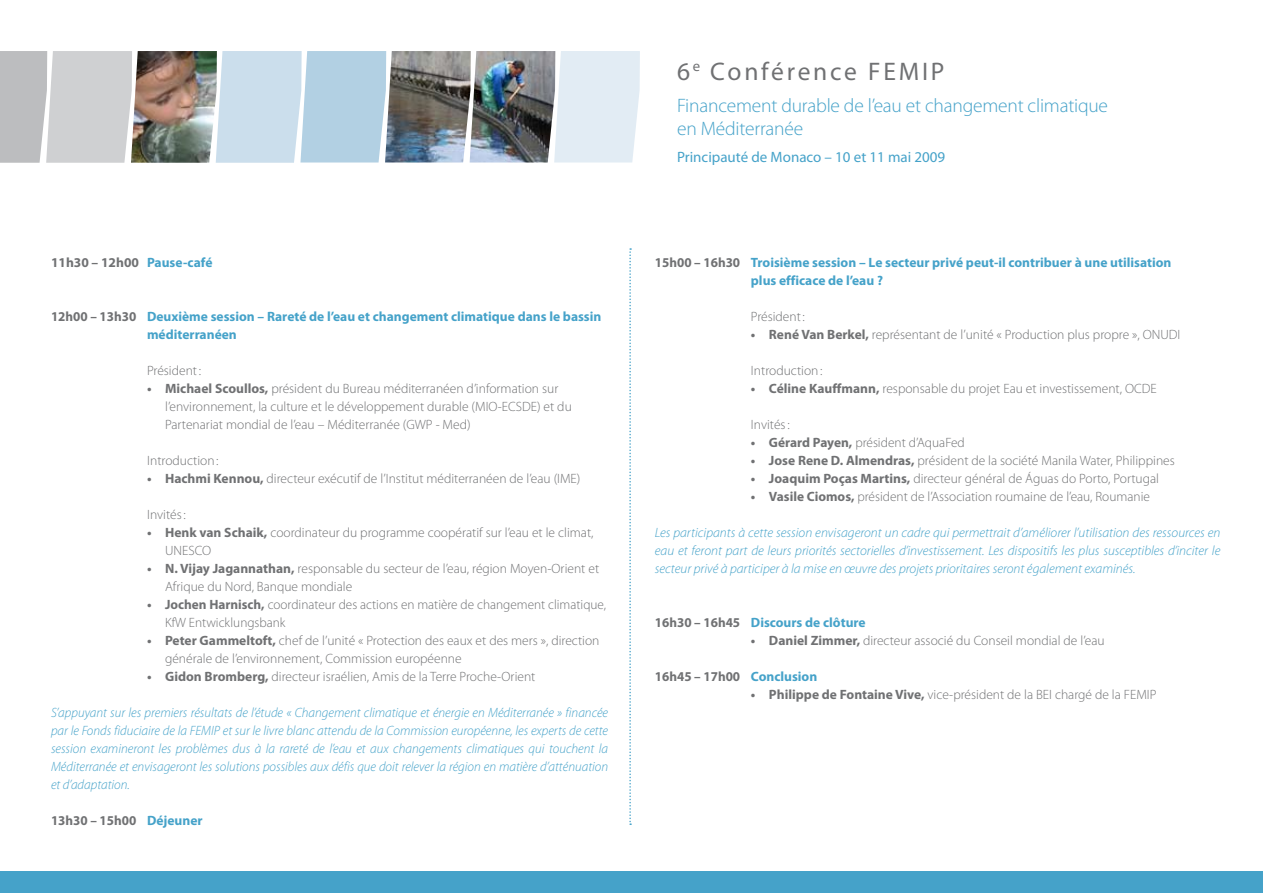
<style>
.page{position:relative;width:1263px;height:893px;background:#fff}
.page>*{position:absolute;margin:0;border:0;box-sizing:border-box;transform-origin:0 0}
.t1{font:25.5px "Myriad Pro";letter-spacing:.11em;color:#707173}
.t2{font:300 19.5px/23.4px "Myriad Pro";letter-spacing:-.01em;color:#45a2c9}
.t3{font:15px "Myriad Pro";color:#45a2c9}
.t4{font:300 13.5px/18px "Myriad Pro";color:#707173}
.t5{font:italic 300 13.5px/18px "Myriad Pro";color:#45a2c9;text-align:justify}
.t6{font:700 13.5px/18px "Myriad Pro";color:#45a2c9}
.t7{font:700 13.5px "Myriad Pro";color:#707173}
.s1{color:#45a2c9}
.s2{color:#707173}
.s3{font-weight:700}
</style>
<div class="page">
<div style="left:0;top:872px;width:1263px;height:21px;background:#45a2c9"></div>
<svg style="left:629px;top:248px;width:2px;height:577px"></svg>
<img style="left:0;top:51px;width:640px;height:112px">
<p class="t7" style="left:51px;top:254px;width:163px">11h30 – 12h00 <span class="s1">Pause-café</span></p>
<p class="t6" style="left:147px;top:307px;width:456px;text-indent:-96px"><span class="s2">12h00 – 13h30</span> Deuxième session – Rareté de l’eau et changement climatique dans le bassin méditerranéen</p>
<p class="t4" style="left:147px;top:362px;width:56px">Président:</p>
<p class="t4" style="left:165px;top:380px;width:408px;text-indent:-18px"><span class="s3">• Michael Scoullos,</span> président du Bureau méditerranéen d’information sur l’environnement, la culture et le développement durable (MIO-ECSDE) et du<br>Partenariat mondial de l’eau – Méditerranée (GWP - Med)</p>
<p class="t4" style="left:147px;top:452px;width:73px">Introduction:</p>
<p class="t4" style="left:147px;top:470px;width:435px"><span class="s3">• Hachmi Kennou,</span> directeur exécutif de l’Institut méditerranéen de l’eau (IME)</p>
<p class="t4" style="left:147px;top:506px;width:40px">Invités:</p>
<p class="t4" style="left:165px;top:524px;width:430px;text-indent:-18px"><span class="s3">• Henk van Schaik,</span> coordinateur du programme coopératif sur l’eau et le climat,<br>UNESCO</p>
<p class="t4" style="left:165px;top:560px;width:436px;text-indent:-18px"><span class="s3">• N. Vijay Jagannathan,</span> responsable du secteur de l’eau, région Moyen-Orient et<br>Afrique du Nord, Banque mondiale</p>
<p class="t4" style="left:165px;top:596px;width:442px;text-indent:-18px"><span class="s3">• Jochen Harnisch,</span> coordinateur des actions en matière de changement climatique,<br>KfW Entwicklungsbank</p>
<p class="t4" style="left:165px;top:632px;width:436px;text-indent:-18px"><span class="s3">• Peter Gammeltoft,</span> chef de l’unité « Protection des eaux et des mers », direction générale de l’environnement, Commission européenne</p>
<p class="t4" style="left:147px;top:668px;width:390px"><span class="s3">• Gidon Bromberg,</span> directeur israélien, Amis de la Terre Proche-Orient</p>
<p class="t5" style="left:51px;top:704px;width:559px">S’appuyant sur les premiers résultats de l’étude « Changement climatique et énergie en Méditerranée » financée par le Fonds fiduciaire de la FEMIP et sur le livre blanc attendu de la Commission européenne, les experts de cette session examineront les problèmes dus à la rareté de l’eau et aux changements climatiques qui touchent la Méditerranée et envisageront les solutions possibles aux défis que doit relever la région en matière d’atténuation et d’adaptation.</p>
<p class="t7" style="left:51px;top:812px;width:153px">13h30 – 15h00 <span class="s1">Déjeuner</span></p>
<h1 class="t1" style="left:677px;top:55px;width:269px">6<sup>e</sup> Conférence FEMIP</h1>
<h2 class="t2" style="left:677px;top:94px;width:432px">Financement durable de l’eau et changement climatique en Méditerranée</h2>
<p class="t3" style="left:677px;top:147px;width:270px">Principauté de Monaco – 10 et 11 mai 2009</p>
<p class="t6" style="left:751px;top:253px;width:422px;text-indent:-96px"><span class="s2">15h00 – 16h30</span> Troisième session – Le secteur privé peut-il contribuer à une utilisation plus efficace de l’eau ?</p>
<p class="t4" style="left:751px;top:308px;width:56px">Président:</p>
<p class="t4" style="left:751px;top:326px;width:431px"><span class="s3">• René Van Berkel,</span> représentant de l’unité « Production plus propre », ONUDI</p>
<p class="t4" style="left:751px;top:362px;width:73px">Introduction:</p>
<p class="t4" style="left:751px;top:380px;width:407px"><span class="s3">• Céline Kauffmann,</span> responsable du projet Eau et investissement, OCDE</p>
<p class="t4" style="left:751px;top:416px;width:40px">Invités:</p>
<p class="t4" style="left:751px;top:434px;width:215px"><span class="s3">• Gérard Payen,</span> président d’AquaFed</p>
<p class="t4" style="left:751px;top:452px;width:425px"><span class="s3">• Jose Rene D. Almendras,</span> président de la société Manila Water, Philippines</p>
<p class="t4" style="left:751px;top:470px;width:410px"><span class="s3">• Joaquim Poças Martins,</span> directeur général de Águas do Porto, Portugal</p>
<p class="t4" style="left:751px;top:488px;width:401px"><span class="s3">• Vasile Ciomos,</span> président de l’Association roumaine de l’eau, Roumanie</p>
<p class="t5" style="left:655px;top:524px;width:567px">Les participants à cette session envisageront un cadre qui permettrait d’améliorer l’utilisation des ressources en eau et feront part de leurs priorités sectorielles d’investissement. Les dispositifs les plus susceptibles d’inciter le secteur privé à participer à la mise en œuvre des projets prioritaires seront également examinés.</p>
<p class="t6" style="left:655px;top:613px;width:212px"><span class="s2">16h30 – 16h45</span> Discours de clôture</p>
<p class="t4" style="left:751px;top:632px;width:355px"><span class="s3">• Daniel Zimmer,</span> directeur associé du Conseil mondial de l’eau</p>
<p class="t7" style="left:655px;top:668px;width:164px">16h45 – 17h00 <span class="s1">Conclusion</span></p>
<p class="t4" style="left:751px;top:686px;width:407px"><span class="s3">• Philippe de Fontaine Vive,</span> vice-président de la BEI chargé de la FEMIP</p>
</div>
